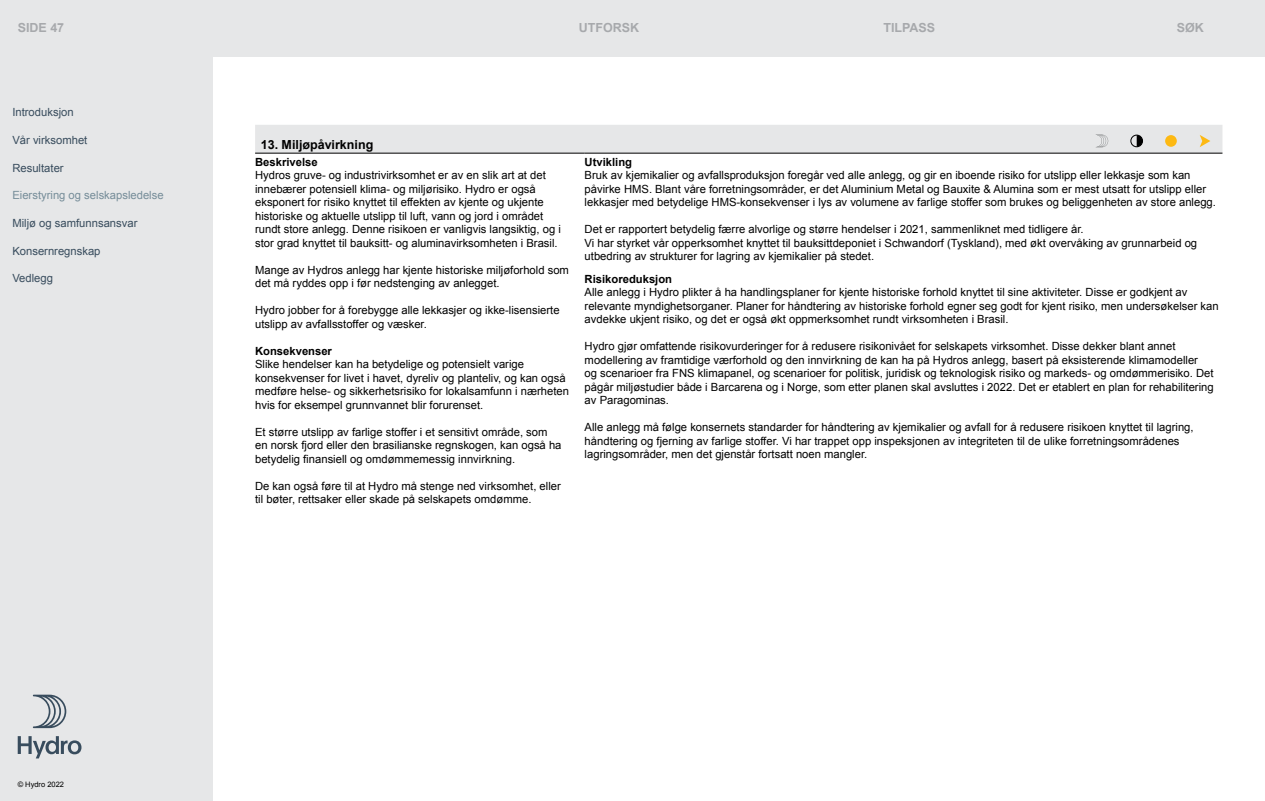
<style>
.page{position:relative;width:1265px;height:801px;background:#fff}
.page>*{position:absolute;margin:0;border:0;box-sizing:border-box;transform-origin:0 0}
.t1{font:700 12.5px "Arial";color:#a7a9ac}
.t2{font:700 12.5px "Arial";color:#000}
.t3{font:11.25px/13.5px "Arial";color:#000}
.t4{font:11.25px "Arial";color:#384c5d}
.t5{font:700 11.25px "Arial";color:#000}
.t6{font:11.25px "Arial";color:#768d99}
.t7{font:7.5px "Arial";color:#000}
</style>
<div class="page">
<hr style="left:255px;top:153px;width:330px;height:1px;background:#000">
<hr style="left:585px;top:153px;width:637px;height:1px;background:#000">
<div style="left:255px;top:125px;width:967px;height:28px;background:#e6e7e8"></div>
<div style="left:0;top:0;width:1265px;height:57px;background:#e6e7e8"></div>
<div style="left:0;top:57px;width:213px;height:744px;background:#e6e7e8"></div>
<svg style="left:18px;top:736px;width:63px;height:22px"></svg>
<svg style="left:33px;top:694px;width:33px;height:34px"></svg>
<p class="t1" style="left:18px;top:19px;width:48px">SIDE 47</p>
<p class="t1" style="left:579px;top:19px;width:62px">UTFORSK</p>
<p class="t1" style="left:883px;top:19px;width:53px">TILPASS</p>
<p class="t1" style="left:1177px;top:19px;width:29px">SØK</p>
<p class="t4" style="left:12px;top:105px;width:63px">Introduksjon</p>
<p class="t4" style="left:12px;top:133px;width:77px">Vår virksomhet</p>
<p class="t4" style="left:12px;top:160px;width:53px">Resultater</p>
<p class="t6" style="left:12px;top:188px;width:153px">Eierstyring og selskapsledelse</p>
<p class="t4" style="left:12px;top:216px;width:127px">Miljø og samfunnsansvar</p>
<p class="t4" style="left:12px;top:243px;width:90px">Konsernregnskap</p>
<p class="t4" style="left:12px;top:271px;width:42px">Vedlegg</p>
<p class="t2" style="left:261px;top:136px;width:114px">13. Miljøpåvirkning</p>
<p class="t5" style="left:255px;top:154px;width:64px">Beskrivelse</p>
<p class="t3" style="left:255px;top:168px;width:307px">Hydros gruve- og industrivirksomhet er av en slik art at det innebærer potensiell klima- og miljørisiko. Hydro er også eksponert for risiko knyttet til effekten av kjente og ukjente historiske og aktuelle utslipp til luft, vann og jord i området rundt store anlegg. Denne risikoen er vanligvis langsiktig, og i stor grad knyttet til bauksitt- og aluminavirksomheten i Brasil.</p>
<p class="t3" style="left:255px;top:263px;width:315px">Mange av Hydros anlegg har kjente historiske miljøforhold som det må ryddes opp i før nedstenging av anlegget.</p>
<p class="t3" style="left:255px;top:303px;width:306px">Hydro jobber for å forebygge alle lekkasjer og ikke-lisensierte utslipp av avfallsstoffer og væsker.</p>
<p class="t5" style="left:255px;top:343px;width:78px">Konsekvenser</p>
<p class="t3" style="left:255px;top:357px;width:315px">Slike hendelser kan ha betydelige og potensielt varige konsekvenser for livet i havet, dyreliv og planteliv, og kan også medføre helse- og sikkerhetsrisiko for lokalsamfunn i nærheten hvis for eksempel grunnvannet blir forurenset.</p>
<p class="t3" style="left:255px;top:425px;width:308px">Et større utslipp av farlige stoffer i et sensitivt område, som en norsk fjord eller den brasilianske regnskogen, kan også ha betydelig finansiell og omdømmemessig innvirkning.</p>
<p class="t3" style="left:255px;top:479px;width:307px">De kan også føre til at Hydro må stenge ned virksomhet, eller til bøter, rettsaker eller skade på selskapets omdømme.</p>
<p class="t5" style="left:585px;top:154px;width:49px">Utvikling</p>
<p class="t3" style="left:585px;top:168px;width:633px">Bruk av kjemikalier og avfallsproduksjon foregår ved alle anlegg, og gir en iboende risiko for utslipp eller lekkasje som kan påvirke HMS. Blant våre forretningsområder, er det Aluminium Metal og Bauxite &amp; Alumina som er mest utsatt for utslipp eller lekkasjer med betydelige HMS-konsekvenser i lys av volumene av farlige stoffer som brukes og beliggenheten av store anlegg.</p>
<p class="t3" style="left:585px;top:222px;width:614px">Det er rapportert betydelig færre alvorlige og større hendelser i 2021, sammenliknet med tidligere år.<br>Vi har styrket vår opperksomhet knyttet til bauksittdeponiet i Schwandorf (Tyskland), med økt overvåking av grunnarbeid og utbedring av strukturer for lagring av kjemikalier på stedet.</p>
<p class="t5" style="left:585px;top:271px;width:89px">Risikoreduksjon</p>
<p class="t3" style="left:585px;top:285px;width:636px">Alle anlegg i Hydro plikter å ha handlingsplaner for kjente historiske forhold knyttet til sine aktiviteter. Disse er godkjent av relevante myndighetsorganer. Planer for håndtering av historiske forhold egner seg godt for kjent risiko, men undersøkelser kan avdekke ukjent risiko, og det er også økt oppmerksomhet rundt virksomheten i Brasil.</p>
<p class="t3" style="left:585px;top:339px;width:631px">Hydro gjør omfattende risikovurderinger for å redusere risikonivået for selskapets virksomhet. Disse dekker blant annet modellering av framtidige værforhold og den innvirkning de kan ha på Hydros anlegg, basert på eksisterende klimamodeller<br>og scenarioer fra FNS klimapanel, og scenarioer for politisk, juridisk og teknologisk risiko og markeds- og omdømmerisiko. Det pågår miljøstudier både i Barcarena og i Norge, som etter planen skal avsluttes i 2022. Det er etablert en plan for rehabilitering av Paragominas.</p>
<p class="t3" style="left:585px;top:420px;width:610px">Alle anlegg må følge konsernets standarder for håndtering av kjemikalier og avfall for å redusere risikoen knyttet til lagring, håndtering og fjerning av farlige stoffer. Vi har trappet opp inspeksjonen av integriteten til de ulike forretningsområdenes lagringsområder, men det gjenstår fortsatt noen mangler.</p>
<p class="t7" style="left:18px;top:779px;width:48px">© Hydro 2022</p>
</div>
